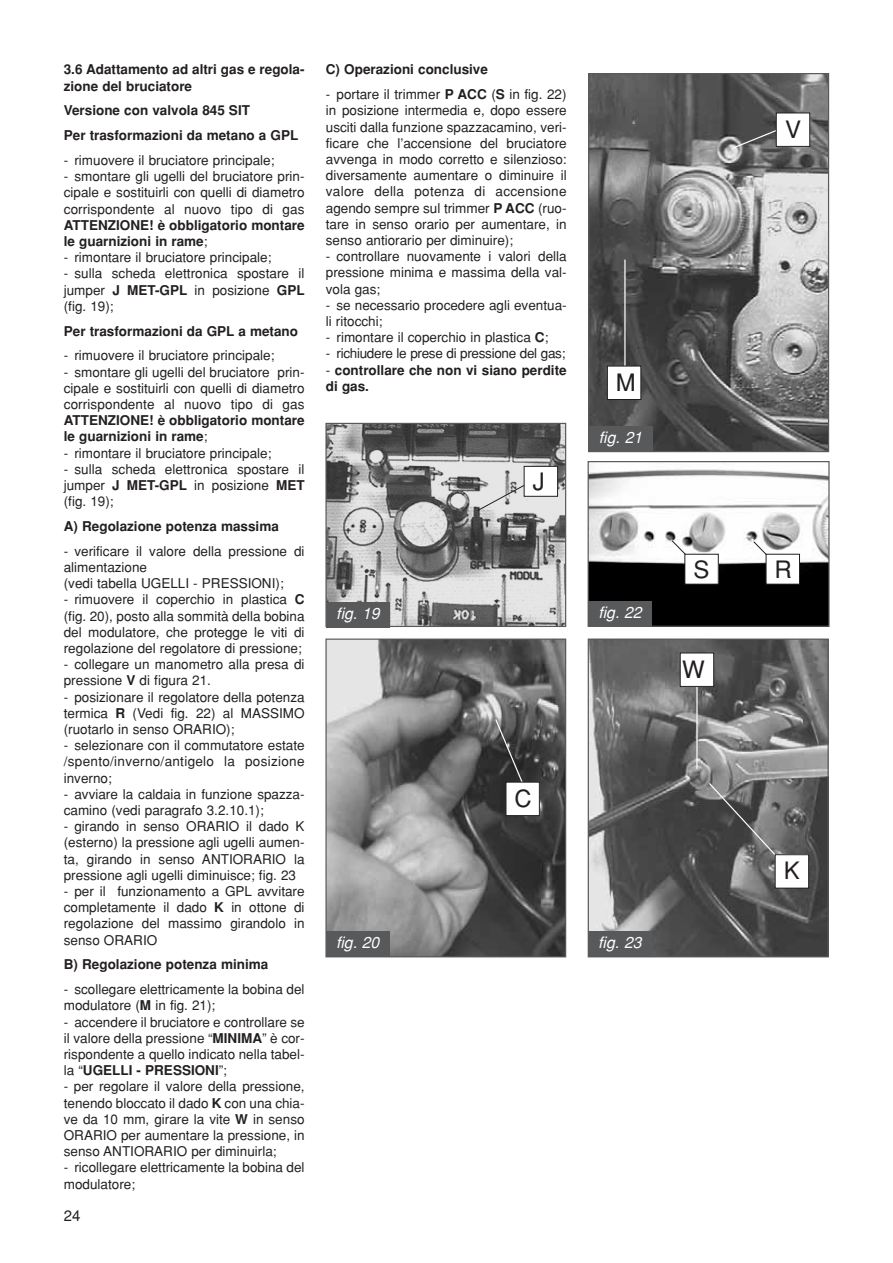
<style>
.page{position:relative;width:893px;height:1263px;background:#fff}
.page>*{position:absolute;margin:0;border:0;box-sizing:border-box;transform-origin:0 0}
.t1{font:24px "Helvetica";color:#231f20}
.t2{font:italic 15.75px "Helvetica";color:#fff}
.t3{font:15px "Helvetica";color:#231f20}
.t4{font:13.5px/16.2px "Helvetica";color:#231f20;text-align:justify}
.t5{font:700 13.5px/16.2px "Helvetica";color:#231f20}
.t6{font:13.5px "Helvetica";letter-spacing:-.02em;color:#231f20}
.s1{font-weight:400}
.s2{font-weight:700}
</style>
<div class="page">
<img style="left:589px;top:469px;width:238px;height:156px">
<div style="left:587px;top:461px;width:242px;height:166px;border:1px solid #58595b"></div>
<svg style="left:670px;top:539px;width:98px;height:20px"></svg>
<div style="left:766px;top:554px;width:33px;height:30px;background:#fff"></div>
<div style="left:765px;top:554px;width:34px;height:30px;border:1px solid #231f20"></div>
<div style="left:684px;top:554px;width:34px;height:30px;background:#fff"></div>
<div style="left:684px;top:554px;width:34px;height:30px;border:1px solid #231f20"></div>
<div style="left:588px;top:601px;width:64px;height:25px;background:#58595b"></div>
<img style="left:327px;top:641px;width:237px;height:314px">
<div style="left:325px;top:639px;width:241px;height:318px;border:1px solid #58595b"></div>
<svg style="left:494px;top:718px;width:30px;height:67px;background:#474747"></svg>
<div style="left:506px;top:782px;width:33px;height:34px;background:#fff"></div>
<div style="left:505px;top:782px;width:34px;height:34px;border:1px solid #231f20"></div>
<img style="left:327px;top:425px;width:237px;height:200px">
<div style="left:325px;top:423px;width:241px;height:204px;border:1px solid #58595b"></div>
<div style="left:326px;top:602px;width:64px;height:25px;background:#58595b"></div>
<svg style="left:476px;top:484px;width:50px;height:28px"></svg>
<div style="left:524px;top:466px;width:33px;height:30px;background:#fff"></div>
<div style="left:524px;top:466px;width:34px;height:31px;border:1px solid #231f20"></div>
<img style="left:590px;top:75px;width:237px;height:375px">
<div style="left:588px;top:73px;width:241px;height:379px;border:1px solid #58595b"></div>
<div style="left:588px;top:427px;width:64px;height:25px;background:#58595b"></div>
<svg style="left:731px;top:127px;width:51px;height:23px"></svg>
<div style="left:776px;top:113px;width:33px;height:33px;background:#fff"></div>
<div style="left:776px;top:113px;width:34px;height:34px;border:1px solid #231f20"></div>
<hr style="left:624px;top:260px;width:1px;height:116px;background:#fff">
<div style="left:607px;top:366px;width:33px;height:34px;background:#fff"></div>
<div style="left:607px;top:366px;width:34px;height:34px;border:1px solid #231f20"></div>
<img style="left:589px;top:641px;width:237px;height:314px">
<div style="left:587px;top:639px;width:241px;height:318px;border:1px solid #58595b"></div>
<svg style="left:707px;top:782px;width:71px;height:77px;background:#636363"></svg>
<div style="left:775px;top:855px;width:33px;height:33px;background:#fff"></div>
<div style="left:774px;top:854px;width:34px;height:34px;border:1px solid #231f20"></div>
<div style="left:588px;top:932px;width:63px;height:25px;background:#58595b"></div>
<hr style="left:696px;top:659px;width:1px;height:110px;background:#fff">
<div style="left:680px;top:653px;width:33px;height:33px;background:#fff"></div>
<div style="left:680px;top:653px;width:34px;height:34px;border:1px solid #231f20"></div>
<div style="left:326px;top:932px;width:63px;height:25px;background:#58595b"></div>
<p class="t5" style="left:64px;top:63px;width:242px">3.6 Adattamento ad altri gas e regola&shy;zione del bruciatore</p>
<p class="t5" style="left:64px;top:100px;width:236px;line-height:24.8px">Versione con valvola 845 SIT<br>Per trasformazioni da metano a GPL</p>
<p class="t4" style="left:64px;top:153px;width:212px">- rimuovere il bruciatore principale;</p>
<p class="t4" style="left:64px;top:170px;width:242px">- smontare gli ugelli del bruciatore prin&shy;cipale e sostituirli con quelli di diametro corrispondente al nuovo tipo di gas</p>
<p class="t5" style="left:64px;top:218px;width:242px">ATTENZIONE! è obbligatorio montare le guarnizioni in rame<span class="s1">;</span></p>
<p class="t4" style="left:64px;top:251px;width:209px">- rimontare il bruciatore principale;</p>
<p class="t4" style="left:64px;top:267px;width:242px">- sulla scheda elettronica spostare il jumper <span class="s2">J MET-GPL</span> in posizione <span class="s2">GPL </span>(fig. 19);</p>
<p class="t5" style="left:64px;top:324px;width:236px">Per trasformazioni da GPL a metano</p>
<p class="t4" style="left:64px;top:349px;width:212px">- rimuovere il bruciatore principale;</p>
<p class="t4" style="left:64px;top:365px;width:242px">- smontare gli ugelli del bruciatore prin&shy;cipale e sostituirli con quelli di diametro corrispondente al nuovo tipo di gas</p>
<p class="t5" style="left:64px;top:414px;width:242px">ATTENZIONE! è obbligatorio montare le guarnizioni in rame<span class="s1">;</span></p>
<p class="t4" style="left:64px;top:446px;width:209px">- rimontare il bruciatore principale;</p>
<p class="t4" style="left:64px;top:462px;width:242px">- sulla scheda elettronica spostare il jumper <span class="s2">J MET-GPL</span> in posizione <span class="s2">MET </span>(fig. 19);</p>
<p class="t5" style="left:64px;top:519px;width:216px">A) Regolazione potenza massima</p>
<p class="t4" style="left:64px;top:544px;width:242px;text-align:left">- verificare il valore della pressione di alimentazione<br>(vedi tabella UGELLI - PRESSIONI);</p>
<p class="t4" style="left:64px;top:593px;width:242px">- rimuovere il coperchio in plastica <span class="s2">C </span>(fig. 20), posto alla sommità della bobina del modulatore, che protegge le viti di regolazione del regolatore di pressione;</p>
<p class="t4" style="left:64px;top:658px;width:242px">- collegare un manometro alla presa di pressione <span class="s2">V</span> di figura 21.</p>
<p class="t4" style="left:64px;top:690px;width:242px">- posizionare il regolatore della potenza termica <span class="s2">R</span> (Vedi fig. 22) al MASSIMO (ruotarlo in senso ORARIO);</p>
<p class="t4" style="left:64px;top:739px;width:242px">- selezionare con il commutatore estate /spento/inverno/antigelo la posizione inverno;</p>
<p class="t4" style="left:64px;top:787px;width:242px">- avviare la caldaia in funzione spazza&shy;camino (vedi paragrafo 3.2.10.1);</p>
<p class="t4" style="left:64px;top:820px;width:242px">- girando in senso ORARIO il dado K (esterno) la pressione agli ugelli aumen&shy;ta, girando in senso ANTIORARIO la pressione agli ugelli diminuisce; fig. 23</p>
<p class="t4" style="left:64px;top:884px;width:242px">- per il funzionamento a GPL avvitare completamente il dado <span class="s2">K</span> in ottone di regolazione del massimo girandolo in senso ORARIO</p>
<p class="t5" style="left:64px;top:958px;width:206px">B) Regolazione potenza minima</p>
<p class="t4" style="left:64px;top:983px;width:242px">- scollegare elettricamente la bobina del modulatore (<span class="s2">M</span> in fig. 21);</p>
<p class="t4" style="left:64px;top:1015px;width:242px">- accendere il bruciatore e controllare se il valore della pressione “<span class="s2">MINIMA</span>” è cor&shy;rispondente a quello indicato nella tabel&shy;la “<span class="s2">UGELLI - PRESSIONI</span>”;</p>
<p class="t4" style="left:64px;top:1080px;width:242px">- per regolare il valore della pressione, tenendo bloccato il dado <span class="s2">K</span> con una chia&shy;ve da 10 mm, girare la vite <span class="s2">W</span> in senso ORARIO per aumentare la pressione, in senso ANTIORARIO per diminuirla;</p>
<p class="t4" style="left:64px;top:1161px;width:242px">- ricollegare elettricamente la bobina del modulatore;</p>
<p class="t3" style="left:64px;top:1210px;width:18px">24</p>
<p class="t5" style="left:326px;top:63px;width:164px">C) Operazioni conclusive</p>
<p class="t4" style="left:326px;top:88px;width:242px">- portare il trimmer <span class="s2">P ACC</span> (<span class="s2">S</span> in fig. 22) in posizione intermedia e, dopo essere usciti dalla funzione spazzacamino, veri&shy;ficare che l’accensione del bruciatore avvenga in modo corretto e silenzioso: diversamente aumentare o diminuire il valore della potenza di accensione agendo sempre sul trimmer <span class="s2">P ACC</span> (ruo&shy;tare in senso orario per aumentare, in senso antiorario per diminuire);</p>
<p class="t4" style="left:326px;top:250px;width:242px">- controllare nuovamente i valori della pressione minima e massima della val&shy;vola gas;</p>
<p class="t4" style="left:326px;top:298px;width:242px">- se necessario procedere agli eventua&shy;li ritocchi;</p>
<p class="t4" style="left:326px;top:331px;width:224px">- rimontare il coperchio in plastica <span class="s2">C</span>;</p>
<p class="t6" style="left:326px;top:349px;width:241px">- richiudere le prese di pressione del gas;</p>
<p class="t5" style="left:326px;top:363px;width:242px"><span class="s1">-</span> controllare che non vi siano perdite di gas.</p>
<p class="t2" style="left:336px;top:607px;width:48px">fig. 19</p>
<p class="t2" style="left:336px;top:937px;width:48px">fig. 20</p>
<h1 class="t1" style="left:532px;top:473px;width:13px">J</h1>
<h1 class="t1" style="left:514px;top:790px;width:19px">C</h1>
<h1 class="t1" style="left:616px;top:374px;width:21px">M</h1>
<p class="t2" style="left:599px;top:432px;width:48px">fig. 21</p>
<p class="t2" style="left:598px;top:606px;width:48px">fig. 22</p>
<p class="t2" style="left:598px;top:937px;width:48px">fig. 23</p>
<h1 class="t1" style="left:785px;top:121px;width:18px">V</h1>
<h1 class="t1" style="left:693px;top:561px;width:18px">S</h1>
<h1 class="t1" style="left:774px;top:561px;width:19px">R</h1>
<h1 class="t1" style="left:682px;top:661px;width:24px">W</h1>
<h1 class="t1" style="left:783px;top:862px;width:18px">K</h1>
</div>
